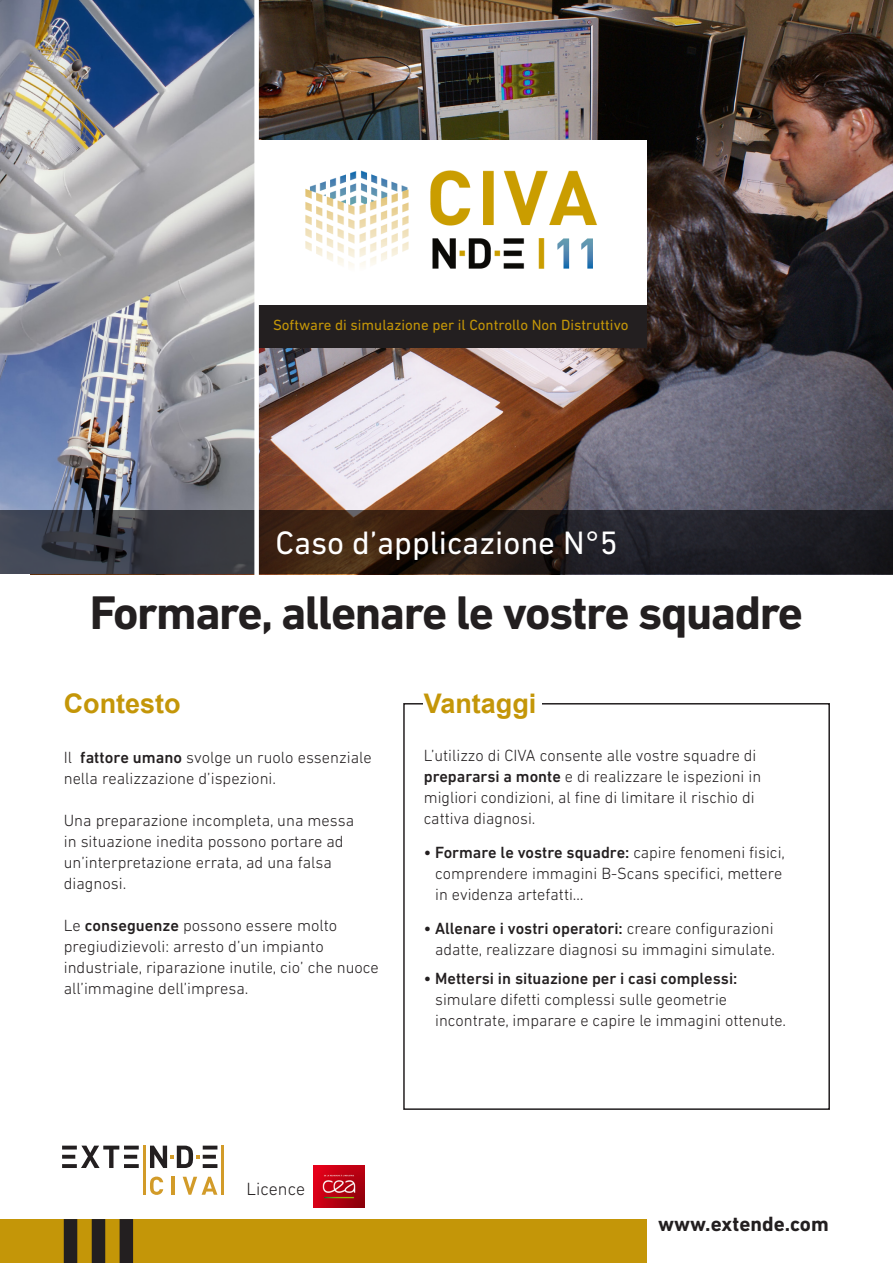
<style>
.page{position:relative;width:893px;height:1263px;background:#fff}
.page>*{position:absolute;margin:0;border:0;box-sizing:border-box;transform-origin:0 0}
.t1{font:700 48px "DIN Next LT Pro";letter-spacing:-.03em;color:#231f20}
.t2{font:33px "DIN Next LT Pro";color:#fff}
.t3{font:700 27px "Arial";color:#c49608}
.t4{font:700 21px "DIN Next LT Pro";color:#231f20}
.t5{font:300 18px "DIN Next LT Pro";color:#231f20}
.t6{font:300 16.5px/21px "DIN Next LT Pro";color:#231f20}
.t7{font:15px "DIN Next LT Pro";color:#c49608}
.s1{font-weight:500}
</style>
<div class="page">
<img style="left:30px;top:0;width:863px;height:575px">
<img style="left:0;top:0;width:254px;height:510px">
<svg style="left:0;top:510px;width:893px;height:64px;background:#2b2627"></svg>
<svg style="left:150px;top:1176px;width:13px;height:19px"></svg>
<hr style="left:172px;top:1177px;width:3px;height:18px;background:#d29b29">
<svg style="left:183px;top:1177px;width:34px;height:18px"></svg>
<svg style="left:203px;top:1145px;width:14px;height:4px"></svg>
<svg style="left:203px;top:1155px;width:13px;height:4px"></svg>
<svg style="left:203px;top:1164px;width:14px;height:4px"></svg>
<svg style="left:62px;top:1145px;width:15px;height:4px"></svg>
<svg style="left:62px;top:1155px;width:13px;height:4px"></svg>
<svg style="left:62px;top:1164px;width:15px;height:4px"></svg>
<svg style="left:81px;top:1145px;width:38px;height:23px"></svg>
<svg style="left:124px;top:1145px;width:15px;height:4px"></svg>
<svg style="left:124px;top:1155px;width:13px;height:4px"></svg>
<svg style="left:124px;top:1164px;width:15px;height:4px"></svg>
<hr style="left:143px;top:1145px;width:2px;height:50px;background:#d29b29">
<hr style="left:222px;top:1145px;width:2px;height:50px;background:#d29b29">
<svg style="left:150px;top:1145px;width:50px;height:23px"></svg>
<div style="left:0;top:1219px;width:646px;height:44px;background:#c49608"></div>
<div style="left:64px;top:1219px;width:13px;height:44px;background:#231f20"></div>
<div style="left:92px;top:1219px;width:13px;height:44px;background:#231f20"></div>
<div style="left:120px;top:1219px;width:13px;height:44px;background:#231f20"></div>
<div style="left:255px;top:140px;width:391px;height:165px;background:#fff"></div>
<div style="left:255px;top:305px;width:391px;height:43px;background:#231f20"></div>
<div style="left:254px;top:0;width:5px;height:595px;background:#fff"></div>
<div style="left:403px;top:703px;width:427px;height:407px;border:2px solid #231f20"></div>
<div style="left:424px;top:693px;width:118px;height:28px;background:#fff"></div>
<img style="left:313px;top:1166px;width:52px;height:41px">
<img style="left:305px;top:170px;width:293px;height:99px">
<p class="t7" style="left:273px;top:316px;width:357px">Software di simulazione per il Controllo Non Distruttivo</p>
<p class="t2" style="left:275px;top:524px;width:344px">Caso d’applicazione N°5</p>
<p class="t1" style="left:90px;top:585px;width:715px">Formare, allenare le vostre squadre</p>
<p class="t3" style="left:64px;top:685px;width:118px">Contesto</p>
<p class="t6" style="left:64px;top:747px;width:310px">Il <span class="s1">fattore umano</span> svolge un ruolo essenziale nella realizzazione d’ispezioni.</p>
<p class="t6" style="left:64px;top:810px;width:292px">Una preparazione incompleta, una messa in situazione inedita possono portare ad un’interpretazione errata, ad una falsa diagnosi.</p>
<p class="t6" style="left:64px;top:915px;width:317px">Le <span class="s1">conseguenze</span> possono essere molto pregiudizievoli: arresto d’un impianto industriale, riparazione inutile, cio’ che nuoce all’immagine dell’impresa.</p>
<p class="t3" style="left:424px;top:685px;width:114px">Vantaggi</p>
<p class="t6" style="left:424px;top:745px;width:339px">L’utilizzo di CIVA consente alle vostre squadre di <span class="s1">prepararsi a monte</span> e di realizzare le ispezioni in migliori condizioni, al fine di limitare il rischio di cattiva diagnosi.</p>
<p class="t6" style="left:435px;top:841px;width:351px;text-indent:-11px"><span class="s1">• Formare le vostre squadre:</span> capire fenomeni fisici, comprendere immagini B-Scans specifici, mettere in evidenza artefatti…</p>
<p class="t6" style="left:424px;top:917px;width:353px;text-align:right"><span class="s1">• Allenare i vostri operatori:</span> creare configurazioni adatte, realizzare diagnosi su immagini simulate.</p>
<p class="t6" style="left:435px;top:968px;width:353px;text-indent:-11px"><span class="s1">• Mettersi in situazione per i casi complessi: </span>simulare difetti complessi sulle geometrie incontrate, imparare e capire le immagini ottenute.</p>
<p class="t5" style="left:247px;top:1178px;width:60px">Licence</p>
<p class="t4" style="left:658px;top:1211px;width:172px">www.extende.com</p>
</div>
